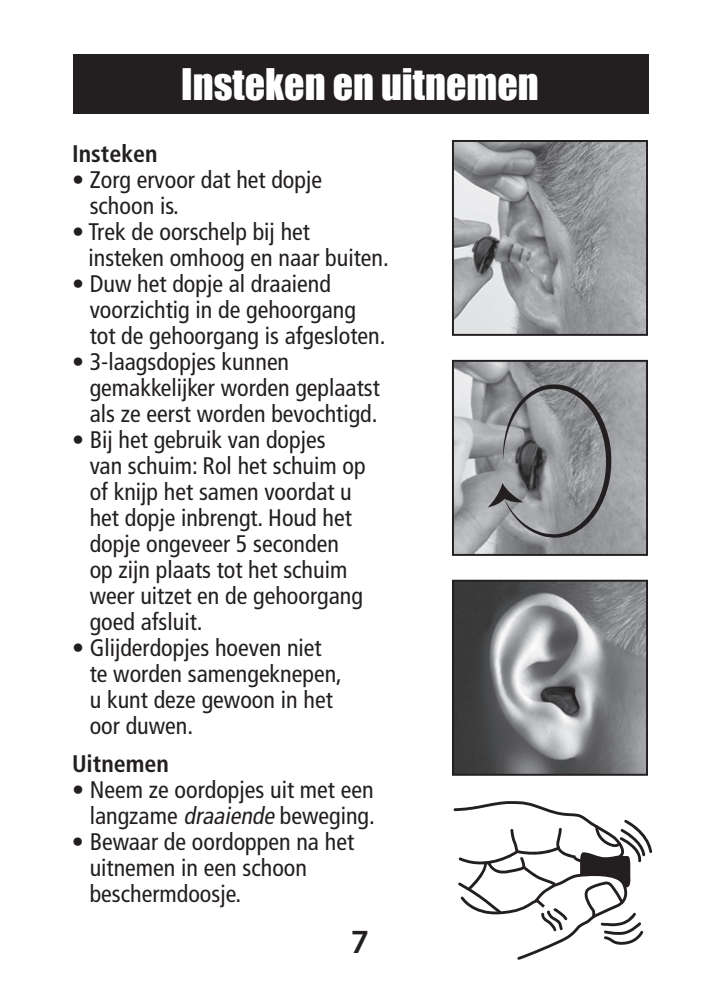
<style>
.page{position:relative;width:720px;height:1008px;background:#fff}
.page>*{position:absolute;margin:0;border:0;box-sizing:border-box;transform-origin:0 0}
.t1{font:40px "Impact";color:#fff}
.t2{font:600 34px "Myriad Pro";color:#231f20}
.t3{font:condensed 24px/26px "Frutiger";color:#231f20}
.t4{font:700 condensed 24px "Frutiger";color:#231f20}
.s1{font-style:italic}
</style>
<div class="page">
<div style="left:73px;top:54px;width:576px;height:60px;background:#231f20"></div>
<img style="left:455px;top:143px;width:190px;height:190px">
<div style="left:452px;top:140px;width:196px;height:196px;border:2px solid #231f20"></div>
<img style="left:455px;top:583px;width:190px;height:190px">
<div style="left:452px;top:580px;width:196px;height:196px;border:2px solid #231f20"></div>
<img style="left:455px;top:363px;width:190px;height:190px">
<div style="left:452px;top:360px;width:196px;height:196px;border:2px solid #231f20"></div>
<svg style="left:488px;top:383px;width:124px;height:155px;background:#88898c"></svg>
<svg style="left:454px;top:801px;width:198px;height:159px"></svg>
<h1 class="t1" style="left:181px;top:54px;width:359px">Insteken en uitnemen</h1>
<p class="t4" style="left:72px;top:139px;width:87px">Insteken</p>
<p class="t3" style="left:90px;top:167px;width:234px;text-indent:-18px">• Zorg ervoor dat het dopje schoon is.</p>
<p class="t3" style="left:88px;top:219px;width:302px;text-indent:-16px">• Trek de oorschelp bij het insteken omhoog en naar buiten.</p>
<p class="t3" style="left:90px;top:271px;width:297px;text-indent:-18px">• Duw het dopje al draaiend voorzichtig in de gehoorgang tot de gehoorgang is afgesloten.</p>
<p class="t3" style="left:90px;top:349px;width:292px;text-indent:-18px">• 3-laagsdopjes kunnen gemakkelijker worden geplaatst als ze eerst worden bevochtigd.</p>
<p class="t3" style="left:90px;top:427px;width:277px;text-indent:-18px">• Bij het gebruik van dopjes<br>van schuim: Rol het schuim op of knijp het samen voordat u het dopje inbrengt. Houd het dopje ongeveer 5 seconden op zijn plaats tot het schuim weer uitzet en de gehoorgang goed afsluit.</p>
<p class="t3" style="left:90px;top:635px;width:254px;text-indent:-18px">• Glijderdopjes hoeven niet te worden samengeknepen, u kunt deze gewoon in het oor duwen.</p>
<p class="t4" style="left:72px;top:749px;width:98px">Uitnemen</p>
<p class="t3" style="left:72px;top:777px;width:304px;text-align:right">• Neem ze oordopjes uit met een langzame <span class="s1">draaiende</span> beweging.</p>
<p class="t3" style="left:90px;top:829px;width:266px;text-indent:-18px">• Bewaar de oordoppen na het uitnemen in een schoon beschermdoosje.</p>
<h2 class="t2" style="left:351px;top:920px;width:20px">7</h2>
</div>
